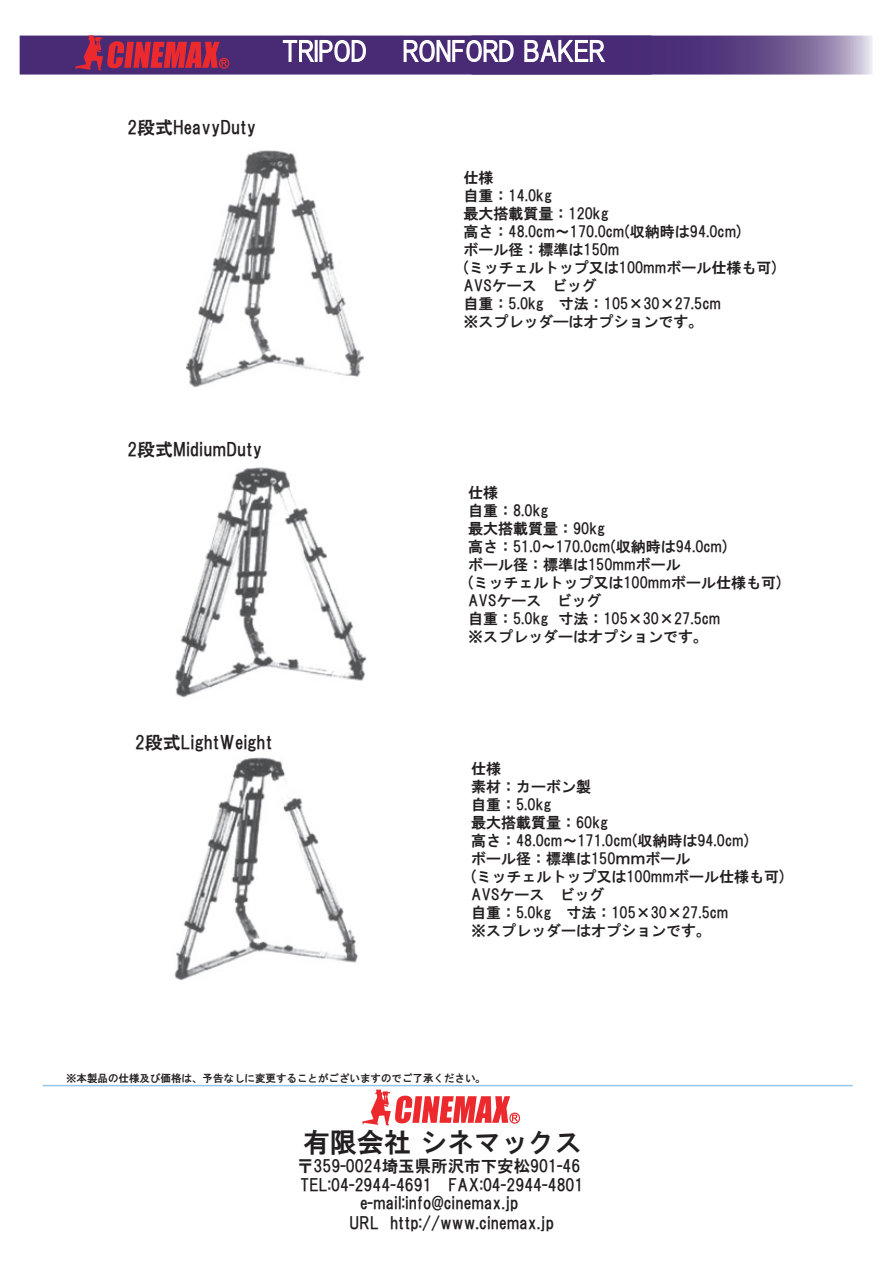
<style>
.page{position:relative;width:893px;height:1263px;background:#fff}
.page>*{position:absolute;margin:0;border:0;box-sizing:border-box;transform-origin:0 0}
.t1{font:27px "HGS Gothic E";color:#231f20}
.t2{font:27px "HGS Gothic M";color:#fff}
.t3{font:18px "HGS Gothic E";color:#231f20}
.t4{font:16.5px/19.5px "HGS Gothic E";color:#231f20}
.t5{font:15px/18px "HGS Gothic E";color:#231f20}
.t6{font:10.5px "HGS Gothic E";color:#231f20}
</style>
<div class="page">
<svg style="left:362px;top:1090px;width:158px;height:35px"></svg>
<hr style="left:43px;top:1085px;width:810px;height:1px;background:#94c6ea">
<img style="left:186px;top:150px;width:178px;height:238px">
<img style="left:175px;top:467px;width:192px;height:231px">
<img style="left:174px;top:757px;width:184px;height:224px">
<svg style="left:20px;top:35px;width:853px;height:40px"></svg>
<p class="t3" style="left:128px;top:118px;width:130px">2段式HeavyDuty</p>
<h1 class="t2" style="left:282px;top:38px;width:86px">TRIPOD</h1>
<p class="t3" style="left:128px;top:440px;width:136px">2段式MidiumDuty</p>
<p class="t3" style="left:135px;top:733px;width:139px">2段式LightWeight</p>
<p class="t5" style="left:464px;top:169px;width:315px">仕様<br>自重：14.0kg<br>最大搭載質量：120kg<br>高さ：48.0cm～170.0cm(収納時は94.0cm)<br>ボール径：標準は150m<br>(ミッチェルトップ又は100mmボール仕様も可)<br>AVSケース　ビッグ<br>自重：5.0kg　寸法：105×30×27.5cm<br>※スプレッダ―はオプションです。</p>
<p class="t5" style="left:468px;top:484px;width:315px">仕様<br>自重：8.0kg<br>最大搭載質量：90kg<br>高さ：51.0～170.0cm(収納時は94.0cm)<br>ボール径：標準は150mmボール<br>(ミッチェルトップ又は100mmボール仕様も可)<br>AVSケース　ビッグ<br>自重：5.0kg 寸法：105×30×27.5cm<br>※スプレッダーはオプションです。</p>
<p class="t5" style="left:471px;top:760px;width:315px">仕様<br>素材：カーボン製<br>自重：5.0kg<br>最大搭載質量：60kg<br>高さ：48.0cm～171.0cm(収納時は94.0cm)<br>ボール径：標準は150ｍｍボール<br>(ミッチェルトップ又は100mmボール仕様も可)<br>AVSケース　ビッグ<br>自重：5.0kg 寸法：105×30×27.5cm<br>※スプレッダーはオプションです。</p>
<p class="t6" style="left:66px;top:1072px;width:421px">※本製品の仕様及び価格は、予告なしに変更することがございますのでご了承ください。</p>
<h1 class="t1" style="left:303px;top:1129px;width:280px">有限会社シネマックス</h1>
<p class="t4" style="left:297px;top:1156px;width:288px">〒359-0024埼玉県所沢市下安松901-46<br>TEL:04-2944-4691 FAX:04-2944-4801</p>
<p class="t4" style="left:350px;top:1193px;width:206px;text-indent:10px">e-mail:info@cinemax.jp<br>URL http://www.cinemax.jp</p>
</div>
